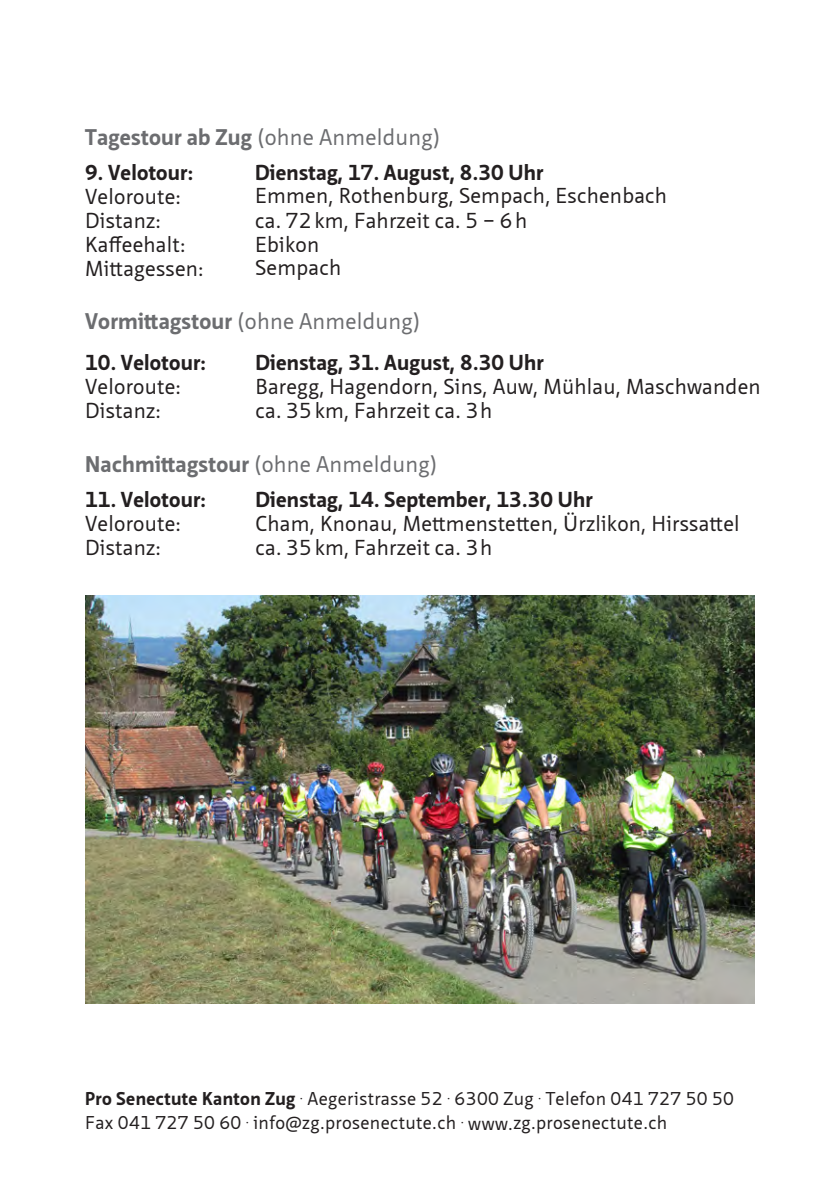
<style>
.page{position:relative;width:840px;height:1191px;background:#fff}
.page>*{position:absolute;margin:0;border:0;box-sizing:border-box;transform-origin:0 0}
.Copytext{font:22px "Neue Sans Pro";letter-spacing:.01em;color:#6c6d70}
.Copytext-2{font:700 22px "Neue Sans Pro";letter-spacing:.01em;color:#6c6d70}
.Copytext-3{font:21px/23.8px "Neue Sans Pro";letter-spacing:.01em;color:#231f20}
.Copytext-4{font:700 21px "Neue Sans Pro";letter-spacing:.01em;color:#231f20}
.t1{font:18px/24px "Neue Sans Pro";letter-spacing:.02em;color:#231f20}
.s1{font-weight:700}
.s2{font-weight:400}
</style>
<div class="page">
<img style="left:85px;top:595px;width:669px;height:408px">
<p class="Copytext" style="left:85px;top:123px;width:356px"><span class="s1">Tagestour ab Zug</span> (ohne Anmeldung)</p>
<p class="Copytext-4" style="left:85px;top:159px;width:109px">9. Velotour:</p>
<p class="Copytext-3" style="left:85px;top:185px;width:97px">Veloroute:</p>
<p class="Copytext-3" style="left:85px;top:209px;width:77px">Distanz:</p>
<p class="Copytext-3" style="left:85px;top:233px;width:102px">Kaffeehalt:</p>
<p class="Copytext-3" style="left:85px;top:257px;width:120px">Mittagessen:</p>
<p class="Copytext-3" style="left:255px;top:160px;width:413px"><span class="s1">Dienstag, 17. August, 8.30 Uhr<br></span>Emmen, Rothenburg, Sempach, Eschenbach ca. 72km, Fahrzeit ca. 5 – 6h<br>Ebikon<br>Sempach</p>
<p class="Copytext" style="left:85px;top:306px;width:337px"><span class="s1">Vormittagstour</span> (ohne Anmeldung)</p>
<p class="Copytext-4" style="left:85px;top:349px;width:122px">10. Velotour:</p>
<p class="Copytext-4" style="left:255px;top:349px;width:290px">Dienstag, 31. August, 8.30 Uhr</p>
<p class="Copytext-3" style="left:85px;top:374px;width:97px">Veloroute:</p>
<p class="Copytext-3" style="left:255px;top:374px;width:506px">Baregg, Hagendorn, Sins, Auw, Mühlau, Maschwanden</p>
<p class="Copytext-3" style="left:85px;top:398px;width:77px">Distanz:</p>
<p class="Copytext-3" style="left:255px;top:398px;width:238px">ca. 35km, Fahrzeit ca. 3h</p>
<p class="Copytext-2" style="left:85px;top:450px;width:354px">Nachmittagstour <span class="s2">(ohne Anmeldung)</span></p>
<p class="Copytext-4" style="left:85px;top:486px;width:122px">11. Velotour:</p>
<p class="Copytext-4" style="left:255px;top:486px;width:339px">Dienstag, 14. September, 13.30 Uhr</p>
<p class="Copytext-3" style="left:85px;top:512px;width:97px">Veloroute:</p>
<p class="Copytext-3" style="left:255px;top:512px;width:485px">Cham, Knonau, Mettmenstetten, Ürzlikon, Hirssattel</p>
<p class="Copytext-3" style="left:85px;top:536px;width:77px">Distanz:</p>
<p class="Copytext-3" style="left:255px;top:536px;width:238px">ca. 35km, Fahrzeit ca. 3h</p>
<p class="t1" style="left:85px;top:1086px;width:650px"><span class="s1">Pro Senectute Kanton Zug</span> . Aegeristrasse 52 . 6300 Zug . Telefon 041 727 50 50<br>Fax 041 727 50 60 . info@zg.prosenectute.ch . www.zg.prosenectute.ch</p>
</div>
